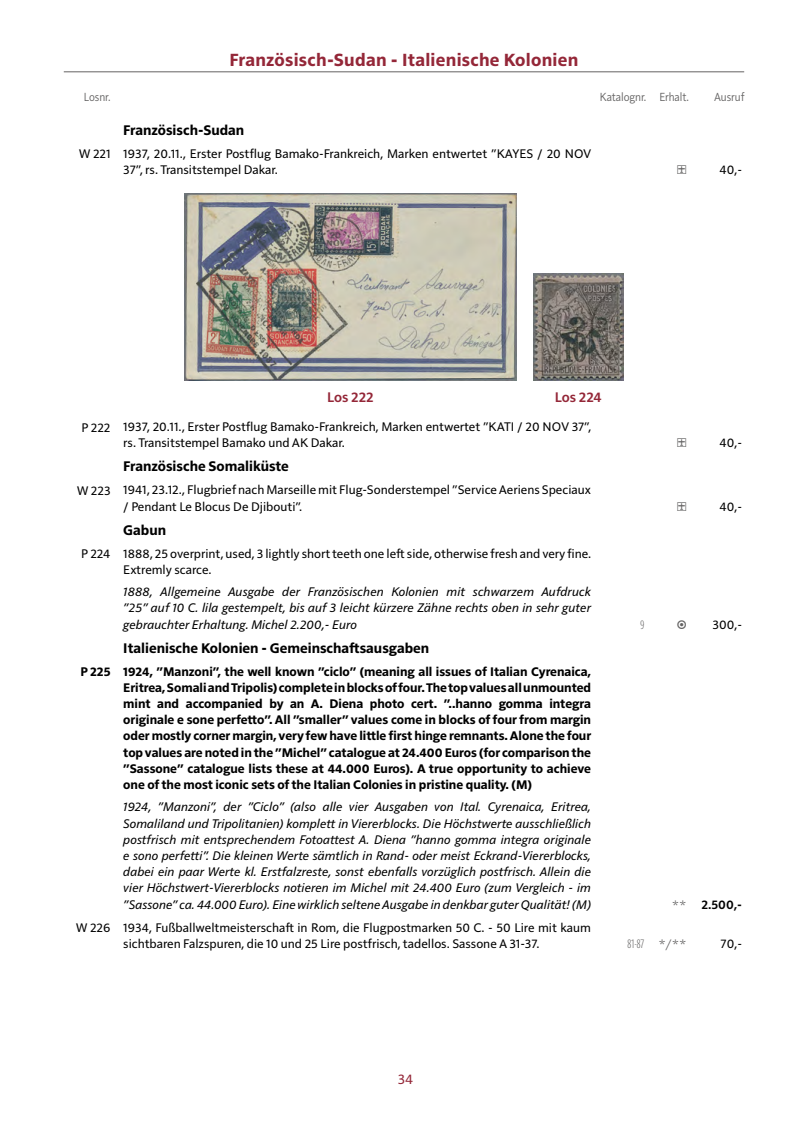
<style>
.page{position:relative;width:808px;height:1127px;background:#fff}
.page>*{position:absolute;margin:0;border:0;box-sizing:border-box;transform-origin:0 0}
.t1{font:700 18px "Solitaire MVB Pro";letter-spacing:.015em;color:#942738}
.t2{font:700 14.25px "Solitaire MVB Pro";color:#000}
.t3{font:600 14.25px "Solitaire MVB Pro";color:#942738}
.t4{font:14.25px "Solitaire MVB Pro";color:#942738}
.t5{font:italic 12.75px/16.2px "Solitaire MVB Pro";letter-spacing:-.005em;color:#000;text-align:justify}
.t6{font:12.75px/16.2px "Solitaire MVB Pro";color:#000}
.t7{font:700 12.75px/16.2px "Solitaire MVB Pro";color:#000;text-align:justify}
.t8{font:600 12.75px "Solitaire MVB Pro";color:#000}
.t9{font:12px "Solitaire MVB Pro";letter-spacing:-.005em;color:#646363;scale:.9 1}
.t10{font:700 12px "Parisine Std Comp Clair";color:#646363}
</style>
<div class="page">
<hr style="left:64px;top:71px;width:680px;height:1px;background:#646363">
<img style="left:185px;top:193px;width:331px;height:187px">
<img style="left:533px;top:273px;width:90px;height:107px">
<h1 class="t1" style="left:230px;top:48px;width:350px">Französisch-Sudan - Italienische Kolonien</h1>
<p class="t9" style="left:84px;top:88px;width:31px">Losnr.</p>
<p class="t9" style="left:600px;top:88px;width:100px">Katalognr. Erhalt.</p>
<p class="t9" style="left:714px;top:88px;width:35px">Ausruf</p>
<p class="t2" style="left:123px;top:120px;width:122px">Französisch-Sudan</p>
<p class="t6" style="left:123px;top:144px;width:470px;text-indent:-44px">W 221 1937, 20.11., Erster Postflug Bamako-Frankreich, Marken entwertet ”KAYES / 20 NOV<br>37”, rs. Transitstempel Dakar.</p>
<p class="t6" style="left:719px;top:161px;width:24px">40,-</p>
<p class="t3" style="left:327px;top:387px;width:48px">Los 222</p>
<p class="t3" style="left:555px;top:387px;width:49px">Los 224</p>
<p class="t6" style="left:123px;top:418px;width:469px;text-indent:-42px">P 222 1937, 20.11., Erster Postflug Bamako-Frankreich, Marken entwertet ”KATI / 20 NOV 37”, rs. Transitstempel Bamako und AK Dakar.</p>
<p class="t2" style="left:123px;top:457px;width:167px">Französische Somaliküste</p>
<p class="t6" style="left:123px;top:481px;width:469px;text-indent:-47px">W 223 1941, 23.12., Flugbrief nach Marseille mit Flug-Sonderstempel ”Service Aeriens Speciaux / Pendant Le Blocus De Djibouti”.</p>
<p class="t2" style="left:123px;top:520px;width:44px">Gabun</p>
<p class="t6" style="left:123px;top:544px;width:469px;text-indent:-42px">P 224 1888, 25 overprint, used, 3 lightly short teeth one left side, otherwise fresh and very fine.<br>Extremly scarce.</p>
<p class="t5" style="left:123px;top:583px;width:469px">1888, Allgemeine Ausgabe der Französischen Kolonien mit schwarzem Aufdruck ”25” auf 10 C. lila gestempelt, bis auf 3 leicht kürzere Zähne rechts oben in sehr guter gebrauchter Erhaltung. Michel 2.200,- Euro</p>
<p class="t2" style="left:123px;top:638px;width:307px">Italienische Kolonien - Gemeinschaftsausgaben</p>
<p class="t7" style="left:123px;top:662px;width:469px;text-indent:-43px">P 225 1924, ”Manzoni”, the well known ”ciclo” (meaning all issues of Italian Cyrenaica, Eritrea, Somali and Tripolis) complete in blocks of four. The top values all unmounted mint and accompanied by an A. Diena photo cert. ”..hanno gomma integra originale e sone perfetto”. All ”smaller” values come in blocks of four from margin oder mostly corner margin, very few have little first hinge remnants. Alone the four top values are noted in the ”Michel” catalogue at 24.400 Euros (for comparison the ”Sassone” catalogue lists these at 44.000 Euros). A true opportunity to achieve one of the most iconic sets of the Italian Colonies in pristine quality. (M)</p>
<p class="t5" style="left:123px;top:798px;width:469px">1924, ”Manzoni”, der ”Ciclo” (also alle vier Ausgaben von Ital. Cyrenaica, Eritrea, Somaliland und Tripolitanien) komplett in Viererblocks. Die Höchstwerte ausschließlich postfrisch mit entsprechendem Fotoattest A. Diena ”hanno gomma integra originale e sono perfetti”. Die kleinen Werte sämtlich in Rand- oder meist Eckrand-Viererblocks, dabei ein paar Werte kl. Erstfalzreste, sonst ebenfalls vorzüglich postfrisch. Allein die vier Höchstwert-Viererblocks notieren im Michel mit 24.400 Euro (zum Vergleich - im ”Sassone” ca. 44.000 Euro). Eine wirklich seltene Ausgabe in denkbar guter Qualität! (M)</p>
<p class="t6" style="left:76px;top:918px;width:517px;text-align:center">W 226 1934, Fußballweltmeisterschaft in Rom, die Flugpostmarken 50 C. - 50 Lire mit kaum sichtbaren Falzspuren, die 10 und 25 Lire postfrisch, tadellos. Sassone A 31-37.</p>
<p class="t6" style="left:719px;top:434px;width:24px">40,-</p>
<p class="t6" style="left:719px;top:497px;width:24px">40,-</p>
<p class="t10" style="left:640px;top:617px;width:5px">9</p>
<p class="t6" style="left:712px;top:615px;width:31px">300,-</p>
<p class="t8" style="left:701px;top:895px;width:42px">2.500,-</p>
<p class="t10" style="left:627px;top:936px;width:18px">81-87</p>
<p class="t6" style="left:721px;top:934px;width:23px">70,-</p>
<p class="t4" style="left:398px;top:1069px;width:17px">34</p>
</div>
